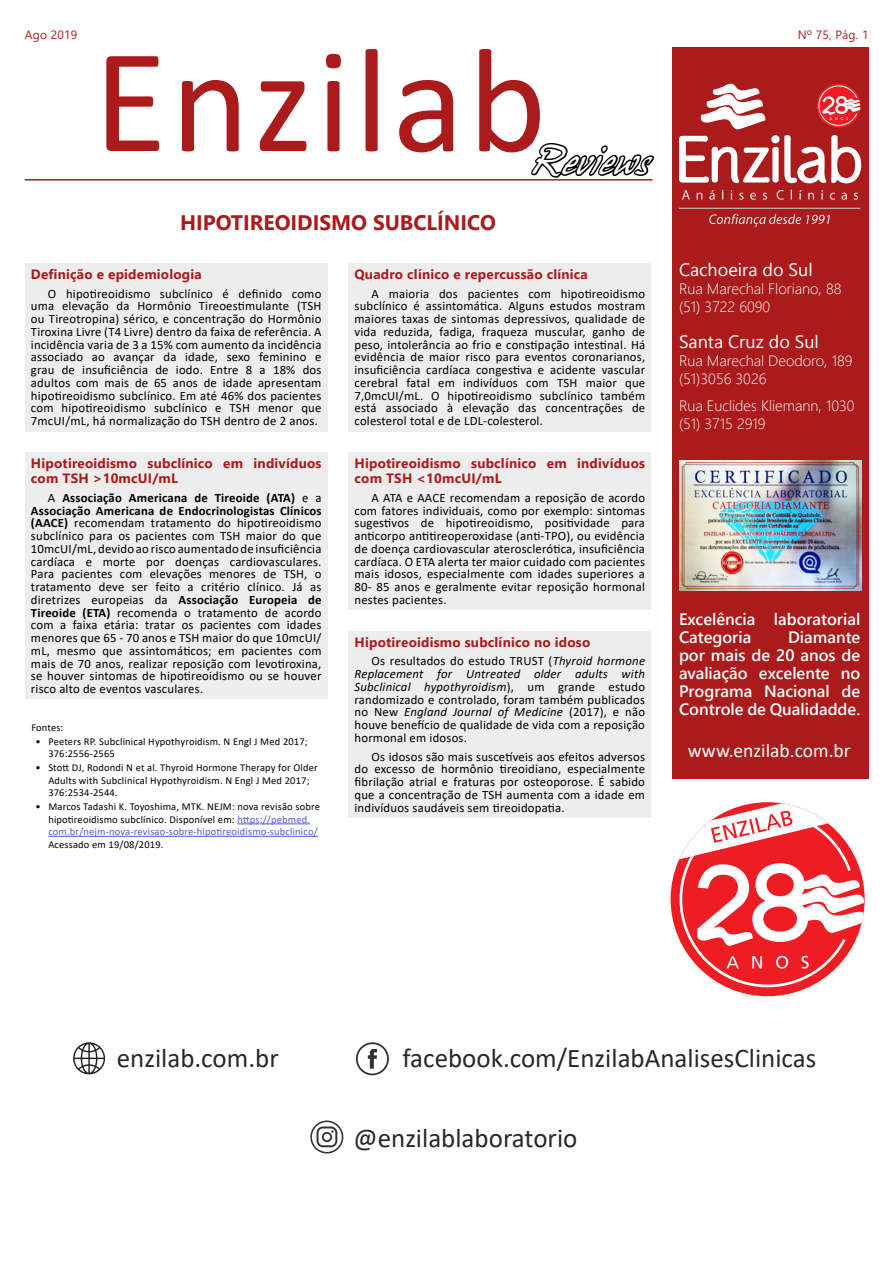
<style>
.page{position:relative;width:893px;height:1263px;background:#fff}
.page>*{position:absolute;margin:0;border:0;box-sizing:border-box;transform-origin:0 0}
.t1{font:150px "Calibri";letter-spacing:.025em;color:#ab1b1b}
.t2{font:36px "Hans Hand";color:#fff}
.t3{font:27px "Calibri";color:#282828}
.Titulo{font:700 21px "Segoe UI";color:#ab1b1b}
.t4{font:19.5px "Calibri";color:#fff}
.t5{font:18px "Segoe UI";color:#fff}
.t6{font:600 16.5px/18px "Segoe UI";color:#fff}
.t7{font:300 15px "Segoe UI";color:#fff}
.Titulo_1{font:700 13.5px/15px "Segoe UI";letter-spacing:.015em;color:#ab1b1b}
.Texto1{font:12.75px/12.8px "Calibri";letter-spacing:.015em;color:#000;text-align:justify}
.t8{font:12px "Segoe UI";letter-spacing:.02em;color:#ab1b1b}
.t9{font:10.5px/12.5px "Calibri";letter-spacing:.015em;color:#000}
.s1{font-weight:700}
.s2{color:#4f5cd6}
.s3{font-style:italic}
</style>
<div class="page">
<div style="left:672px;top:47px;width:197px;height:731px;background:#ab1b1b"></div>
<img style="left:679px;top:461px;width:182px;height:129px">
<svg style="left:531px;top:143px;width:123px;height:35px"></svg>
<hr style="left:25px;top:179px;width:628px;height:2px;background:#ab1b1b">
<div style="left:25px;top:263px;width:303px;height:168px;background:#ededed"></div>
<div style="left:25px;top:452px;width:303px;height:247px;background:#ededed"></div>
<svg style="left:73px;top:1042px;width:32px;height:32px"></svg>
<svg style="left:671px;top:802px;width:194px;height:187px"></svg>
<div style="left:349px;top:263px;width:302px;height:168px;background:#ededed"></div>
<div style="left:349px;top:452px;width:302px;height:158px;background:#ededed"></div>
<svg style="left:709px;top:214px;width:121px;height:13px"></svg>
<hr style="left:679px;top:208px;width:181px;height:1px;background:#bcbdc0">
<svg style="left:682px;top:190px;width:176px;height:10px"></svg>
<svg style="left:679px;top:83px;width:182px;height:101px"></svg>
<div style="left:349px;top:631px;width:302px;height:187px;background:#ededed"></div>
<hr style="left:237px;top:823px;width:73px;height:1px;background:#4f5cd6">
<hr style="left:48px;top:836px;width:270px;height:1px;background:#4f5cd6">
<svg style="left:310px;top:1120px;width:33px;height:33px"></svg>
<svg style="left:356px;top:1042px;width:33px;height:33px"></svg>
<p class="t8" style="left:25px;top:23px;width:54px">Ago 2019</p>
<p class="t8" style="left:798px;top:23px;width:72px">Nº 75, Pág. 1</p>
<p class="t1" style="left:94px;top:-3px;width:455px">Enzilab</p>
<p class="t2" style="left:532px;top:141px;width:118px">Reviews</p>
<p class="Titulo" style="left:180px;top:202px;width:317px">HIPOTIREOIDISMO SUBCLÍNICO</p>
<p class="Titulo_1" style="left:31px;top:266px;width:172px">Definição e epidemiologia</p>
<p class="Texto1" style="left:31px;top:287px;width:292px;text-indent:17px">O hipotireoidismo subclínico é definido como uma elevação da Hormônio Tireoestimulante (TSH ou Tireotropina) sérico, e concentração do Hormônio Tiroxina Livre (T4 Livre) dentro da faixa de referência. A incidência varia de 3 a 15% com aumento da incidência associado ao avançar da idade, sexo feminino e grau de insuficiência de iodo. Entre 8 a 18% dos adultos com mais de 65 anos de idade apresentam hipotireoidismo subclínico. Em até 46% dos pacientes com hipotireoidismo subclínico e TSH menor que 7mcUI/mL, há normalização do TSH dentro de 2 anos.</p>
<p class="Titulo_1" style="left:31px;top:455px;width:292px">Hipotireoidismo subclínico em indivíduos com TSH &gt;10mcUI/mL</p>
<p class="Texto1" style="left:31px;top:491px;width:292px;text-indent:17px">A <span class="s1">Associação Americana de Tireoide (ATA)</span> e a <span class="s1">Associação Americana de Endocrinologistas Clínicos (AACE)</span> recomendam tratamento do hipotireoidismo subclínico para os pacientes com TSH maior do que 10mcUI/mL, devido ao risco aumentado de insuficiência cardíaca e morte por doenças cardiovasculares.<br>Para pacientes com elevações menores de TSH, o tratamento deve ser feito a critério clínico. Já as diretrizes europeias da <span class="s1">Associação Europeia de Tireoide (ETA)</span> recomenda o tratamento de acordo com a faixa etária: tratar os pacientes com idades menores que 65 - 70 anos e TSH maior do que 10mcUI/ mL, mesmo que assintomáticos; em pacientes com mais de 70 anos, realizar reposição com levotiroxina, se houver sintomas de hipotireoidismo ou se houver risco alto de eventos vasculares.</p>
<p class="t9" style="left:31px;top:721px;width:34px">Fontes:</p>
<p class="t9" style="left:48px;top:735px;width:261px;text-indent:-13px">• Peeters RP. Subclinical Hypothyroidism. N Engl J Med 2017;<br>376:2556-2565</p>
<p class="t9" style="left:48px;top:761px;width:271px;text-indent:-13px">• Stott DJ, Rodondi N et al. Thyroid Hormone Therapy for Older<br>Adults with Subclinical Hypothyroidism. N Engl J Med 2017;<br>376:2534-2544.</p>
<p class="t9" style="left:48px;top:800px;width:273px;text-indent:-13px">• Marcos Tadashi K. Toyoshima, MTK. NEJM: nova revisão sobre hipotireoidismo subclínico. Disponível em: <span class="s2">https://pebmed. com.br/nejm-nova-revisao-sobre-hipotireoidismo-subclinico/ </span>Acessado em 19/08/2019.</p>
<p class="Titulo_1" style="left:355px;top:266px;width:235px">Quadro clínico e repercussão clínica</p>
<p class="Texto1" style="left:355px;top:287px;width:292px;text-indent:17px">A maioria dos pacientes com hipotireoidismo subclínico é assintomática. Alguns estudos mostram maiores taxas de sintomas depressivos, qualidade de vida reduzida, fadiga, fraqueza muscular, ganho de peso, intolerância ao frio e constipação intestinal. Há evidência de maior risco para eventos coronarianos, insuficiência cardíaca congestiva e acidente vascular cerebral fatal em indivíduos com TSH maior que 7,0mcUI/mL. O hipotireoidismo subclínico também está associado à elevação das concentrações de colesterol total e de LDL-colesterol.</p>
<p class="Titulo_1" style="left:355px;top:455px;width:292px">Hipotireoidismo subclínico em indivíduos com TSH &lt;10mcUI/mL</p>
<p class="Texto1" style="left:355px;top:491px;width:292px;text-indent:17px">A ATA e AACE recomendam a reposição de acordo com fatores individuais, como por exemplo: sintomas sugestivos de hipotireoidismo, positividade para anticorpo antitireoperoxidase (anti-TPO), ou evidência de doença cardiovascular aterosclerótica, insuficiência cardíaca. O ETA alerta ter maior cuidado com pacientes mais idosos, especialmente com idades superiores a 80- 85 anos e geralmente evitar reposição hormonal nestes pacientes.</p>
<p class="Titulo_1" style="left:355px;top:633px;width:237px">Hipotireoidismo subclínico no idoso</p>
<p class="Texto1" style="left:355px;top:654px;width:292px;text-indent:17px">Os resultados do estudo TRUST (<span class="s3">Thyroid hormone Replacement for Untreated older adults with Subclinical hypothyroidism</span>), um grande estudo randomizado e controlado, foram também publicados no New <span class="s3">England Journal of Medicine</span> (2017), e não houve benefício de qualidade de vida com a reposição hormonal em idosos.</p>
<p class="Texto1" style="left:355px;top:750px;width:292px;text-indent:17px">Os idosos são mais suscetíveis aos efeitos adversos do excesso de hormônio tireoidiano, especialmente fibrilação atrial e fraturas por osteoporose. É sabido que a concentração de TSH aumenta com a idade em indivíduos saudáveis sem tireoidopatia.</p>
<p class="t5" style="left:679px;top:253px;width:135px">Cachoeira do Sul</p>
<p class="t7" style="left:679px;top:275px;width:164px">Rua Marechal Floriano, 88</p>
<p class="t7" style="left:679px;top:293px;width:93px">(51) 3722 6090</p>
<p class="t5" style="left:679px;top:325px;width:141px">Santa Cruz do Sul</p>
<p class="t7" style="left:679px;top:347px;width:175px">Rua Marechal Deodoro, 189</p>
<p class="t7" style="left:679px;top:365px;width:89px">(51)3056 3026</p>
<p class="t7" style="left:679px;top:392px;width:177px">Rua Euclides Kliemann, 1030</p>
<p class="t7" style="left:679px;top:410px;width:88px">(51) 3715 2919</p>
<p class="t6" style="left:679px;top:609px;width:183px">Excelência laboratorial<br>Categoria</p>
<p class="t6" style="left:679px;top:627px;width:183px;text-align:justify;text-indent:109px">Diamante por mais de 20 anos de avaliação excelente no Programa Nacional de Controle de Qualidadde.</p>
<p class="t4" style="left:688px;top:737px;width:164px">www.enzilab.com.br</p>
<p class="t3" style="left:117px;top:1039px;width:164px">enzilab.com.br</p>
<p class="t3" style="left:403px;top:1039px;width:415px">facebook.com/EnzilabAnalisesClinicas</p>
<p class="t3" style="left:354px;top:1119px;width:225px">@enzilablaboratorio</p>
</div>
